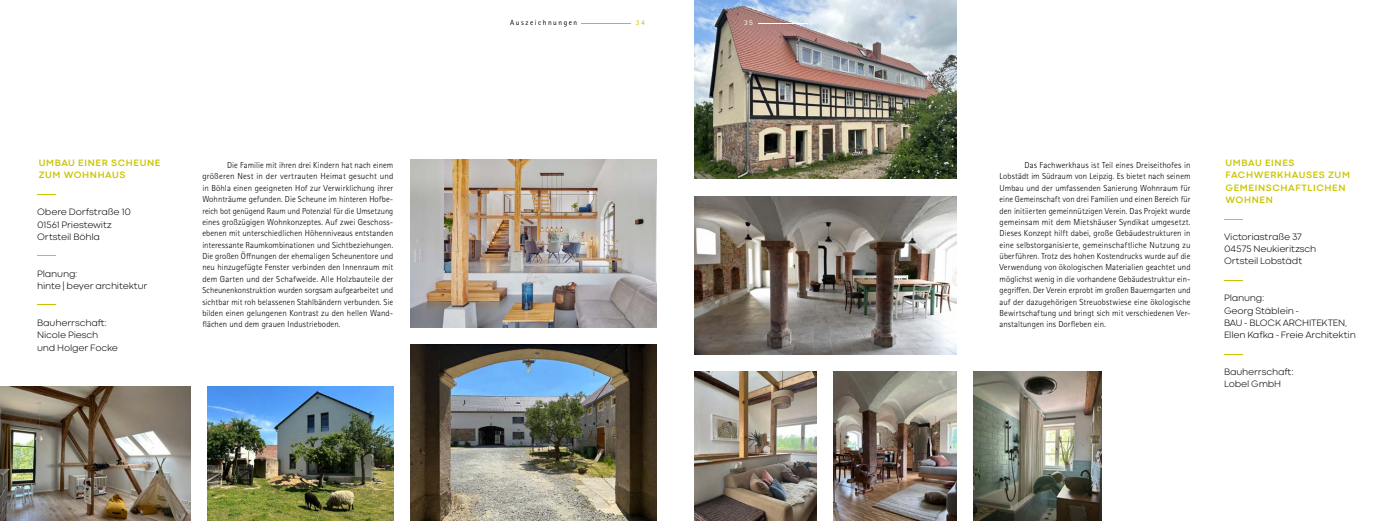
<style>
.page{position:relative;width:1389px;height:521px;background:#fff}
.page>*{position:absolute;margin:0;border:0;box-sizing:border-box;transform-origin:0 0}
.t1{font:300 9.62px/12.2px "Codec Cold";letter-spacing:-.02em;color:#000}
.t2{font:700 9.62px/12.2px "Codec Cold";letter-spacing:.065em;color:#cac500}
.A4_H_Texte_p_fließtext{font:300 8.75px/11.4px "Rotis Sans Serif Pro";letter-spacing:.005em;color:#000;text-align:justify}
.t3{font:7.44px "Rotis Sans Serif Pro";letter-spacing:.2em;color:#000}
.t4{font:7.44px "Rotis Sans Serif Pro";color:#c5be00}
.t5{font:7.44px "Rotis Sans Serif Pro";color:#fff}
</style>
<div class="page">
<img style="left:208px;top:386px;width:186px;height:135px">
<img style="left:411px;top:159px;width:245px;height:168px">
<img style="left:0;top:386px;width:191px;height:135px">
<img style="left:973px;top:372px;width:128px;height:149px">
<img style="left:694px;top:372px;width:122px;height:149px">
<img style="left:833px;top:372px;width:124px;height:149px">
<img style="left:694px;top:0;width:263px;height:179px">
<img style="left:694px;top:196px;width:263px;height:159px">
<img style="left:411px;top:344px;width:245px;height:177px">
<hr style="left:581px;top:23px;width:50px;height:1px;background:#c5be00">
<hr style="left:758px;top:23px;width:50px;height:1px;background:#fff">
<svg style="left:37px;top:194px;width:19px;height:1px"></svg>
<svg style="left:37px;top:255px;width:19px;height:1px"></svg>
<svg style="left:37px;top:304px;width:19px;height:1px"></svg>
<svg style="left:1224px;top:219px;width:19px;height:1px"></svg>
<svg style="left:1224px;top:280px;width:19px;height:1px"></svg>
<p class="t2" style="left:39px;top:157px;width:123px">UMBAU EINER SCHEUNE<br>ZUM WOHNHAUS</p>
<p class="t1" style="left:37px;top:206px;width:95px">Obere Dorfstraße 10</p>
<p class="t1" style="left:37px;top:218px;width:76px">01561 Priestewitz</p>
<p class="t1" style="left:37px;top:231px;width:64px">Ortsteil Böhla</p>
<p class="t1" style="left:37px;top:268px;width:42px">Planung:</p>
<p class="t1" style="left:37px;top:280px;width:112px">hinte | beyer architektur</p>
<p class="t1" style="left:37px;top:317px;width:71px">Bauherrschaft:</p>
<p class="t1" style="left:37px;top:329px;width:82px">Nicole Piesch und Holger Focke</p>
<p class="A4_H_Texte_p_fließtext" style="left:202px;top:160px;width:193px;text-indent:25px">Die Familie mit ihren drei Kindern hat nach einem größeren Nest in der vertrauten Heimat gesucht und in Böhla einen geeigneten Hof zur Verwirklichung ihrer Wohnträume gefunden. Die Scheune im hinteren Hofbe&shy;reich bot genügend Raum und Potenzial für die Umsetzung eines großzügigen Wohnkonzeptes. Auf zwei Geschoss&shy;ebenen mit unterschiedlichen Höhenniveaus entstanden interessante Raumkombinationen und Sichtbeziehungen.<br>Die großen Öffnungen der ehemaligen Scheunentore und neu hinzugefügte Fenster verbinden den Innenraum mit dem Garten und der Schafweide. Alle Holzbauteile der Scheunenkonstruktion wurden sorgsam aufgearbeitet und sichtbar mit roh belassenen Stahlbändern verbunden. Sie bilden einen gelungenen Kontrast zu den hellen Wand&shy;flächen und dem grauen Industrieboden.</p>
<p class="t3" style="left:510px;top:18px;width:69px">Auszeichnungen</p>
<p class="t4" style="left:636px;top:18px;width:11px">34</p>
<p class="t5" style="left:744px;top:18px;width:10px">35</p>
<p class="A4_H_Texte_p_fließtext" style="left:1000px;top:160px;width:193px;text-indent:25px">Das Fachwerkhaus ist Teil eines Dreiseithofes in Lobstädt im Südraum von Leipzig. Es bietet nach seinem Umbau und der umfassenden Sanierung Wohnraum für eine Gemeinschaft von drei Familien und einen Bereich für den initiierten gemeinnützigen Verein. Das Projekt wurde gemeinsam mit dem Mietshäuser Syndikat umgesetzt.<br>Dieses Konzept hilft dabei, große Gebäudestrukturen in eine selbstorganisierte, gemeinschaftliche Nutzung zu überführen. Trotz des hohen Kostendrucks wurde auf die Verwendung von ökologischen Materialien geachtet und möglichst wenig in die vorhandene Gebäudestruktur ein&shy;gegriffen. Der Verein erprobt im großen Bauerngarten und auf der dazugehörigen Streuobstwiese eine ökologische Bewirtschaftung und bringt sich mit verschiedenen Ver&shy;anstaltungen ins Dorfleben ein.</p>
<p class="t2" style="left:1226px;top:157px;width:126px">UMBAU EINES<br>FACHWERKHAUSES ZUM<br>GEMEINSCHAFTLICHEN<br>WOHNEN</p>
<p class="t1" style="left:1224px;top:231px;width:80px">Victoriastraße 37</p>
<p class="t1" style="left:1224px;top:243px;width:94px">04575 Neukieritzsch</p>
<p class="t1" style="left:1224px;top:255px;width:80px">Ortsteil Lobstädt</p>
<p class="t1" style="left:1224px;top:292px;width:42px">Planung:</p>
<p class="t1" style="left:1224px;top:304px;width:133px">Georg Stäblein -<br>BAU - BLOCK ARCHITEKTEN,<br>Ellen Kafka - Freie Architektin</p>
<p class="t1" style="left:1224px;top:366px;width:71px">Bauherrschaft:</p>
<p class="t1" style="left:1224px;top:378px;width:59px">Lobel GmbH</p>
</div>
